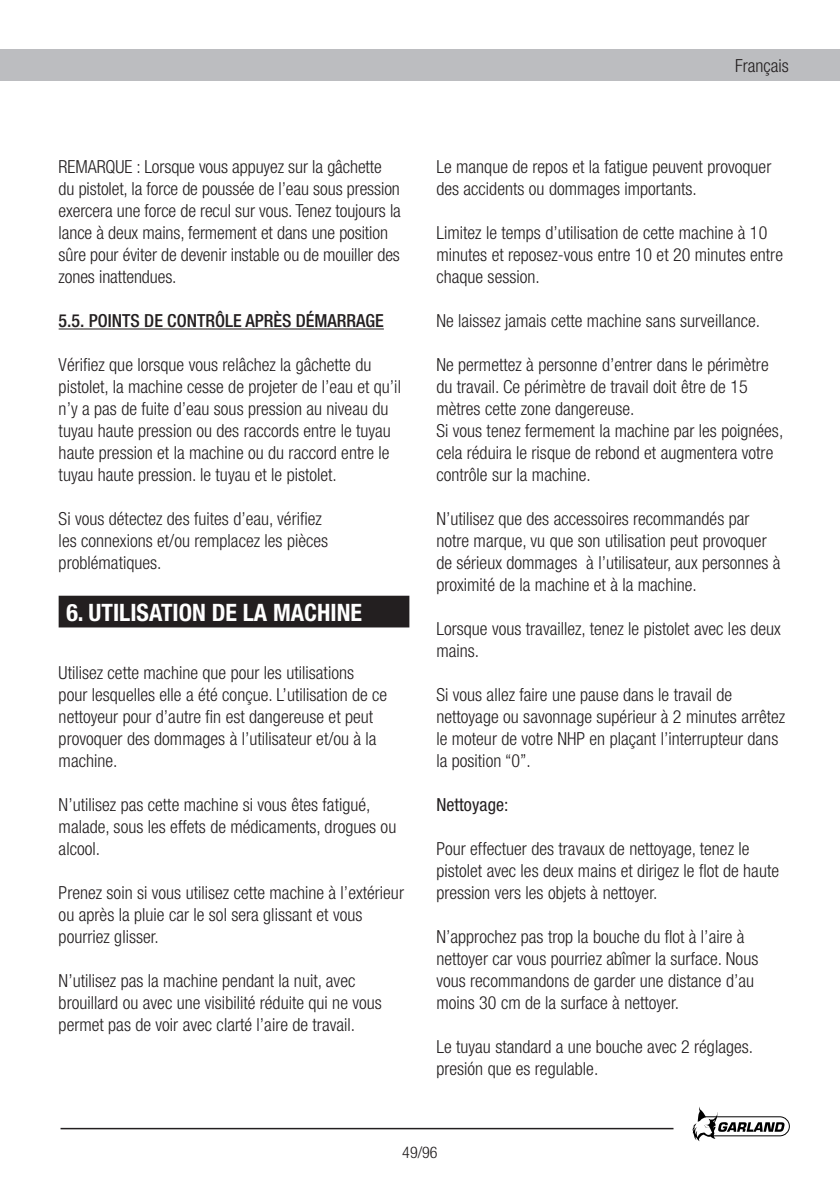
<style>
.page{position:relative;width:840px;height:1191px;background:#fff}
.page>*{position:absolute;margin:0;border:0;box-sizing:border-box;transform-origin:0 0}
.t1{font:700 condensed 24px "Helvetica Neue";color:#fff}
.t2{font:300 condensed 18px/22px "Helvetica Neue";color:#231f20}
.t3{font:500 condensed 18px "Helvetica Neue";color:#231f20}
.t4{font:condensed 18px "Helvetica Neue";color:#231f20}
.t5{font:300 condensed 16px "Helvetica Neue";color:#231f20}
</style>
<div class="page">
<div style="left:0;top:50px;width:839px;height:31px;background:#bcbdc0"></div>
<svg style="left:692px;top:1107px;width:97px;height:34px"></svg>
<hr style="left:60px;top:1127px;width:613px;height:2px;background:#231f20">
<hr style="left:59px;top:328px;width:324px;height:1px;background:#231f20">
<div style="left:60px;top:596px;width:348px;height:30px;background:#231f20"></div>
<div style="left:59px;top:595px;width:350px;height:32px;border:2px solid #231f20"></div>
<p class="t2" style="left:734px;top:55px;width:55px">Français</p>
<p class="t2" style="left:59px;top:156px;width:343px">REMARQUE : Lorsque vous appuyez sur la gâchette du pistolet, la force de poussée de l’eau sous pression exercera une force de recul sur vous. Tenez toujours la lance à deux mains, fermement et dans une position sûre pour éviter de devenir instable ou de mouiller des zones inattendues.</p>
<p class="t3" style="left:59px;top:310px;width:326px">5.5. POINTS DE CONTRÔLE APRÈS DÉMARRAGE</p>
<p class="t2" style="left:59px;top:354px;width:343px">Vérifiez que lorsque vous relâchez la gâchette du pistolet, la machine cesse de projeter de l’eau et qu’il n’y a pas de fuite d’eau sous pression au niveau du tuyau haute pression ou des raccords entre le tuyau haute pression et la machine ou du raccord entre le tuyau haute pression. le tuyau et le pistolet.</p>
<p class="t2" style="left:59px;top:508px;width:271px">Si vous détectez des fuites d’eau, vérifiez les connexions et/ou remplacez les pièces problématiques.</p>
<p class="t1" style="left:66px;top:598px;width:297px">6. UTILISATION DE LA MACHINE</p>
<p class="t2" style="left:59px;top:662px;width:330px">Utilisez cette machine que pour les utilisations pour lesquelles elle a été conçue. L’utilisation de ce nettoyeur pour d’autre fin est dangereuse et peut provoquer des dommages à l’utilisateur et/ou à la machine.</p>
<p class="t2" style="left:59px;top:794px;width:339px">N’utilisez pas cette machine si vous êtes fatigué, malade, sous les effets de médicaments, drogues ou alcool.</p>
<p class="t2" style="left:59px;top:882px;width:346px">Prenez soin si vous utilisez cette machine à l’extérieur ou après la pluie car le sol sera glissant et vous pourriez glisser.</p>
<p class="t2" style="left:59px;top:970px;width:324px">N’utilisez pas la machine pendant la nuit, avec brouillard ou avec une visibilité réduite qui ne vous permet pas de voir avec clarté l’aire de travail.</p>
<p class="t2" style="left:436px;top:156px;width:336px">Le manque de repos et la fatigue peuvent provoquer des accidents ou dommages importants.</p>
<p class="t2" style="left:436px;top:222px;width:348px">Limitez le temps d’utilisation de cette machine à 10 minutes et reposez-vous entre 10 et 20 minutes entre chaque session.</p>
<p class="t2" style="left:436px;top:310px;width:325px">Ne laissez jamais cette machine sans surveillance.</p>
<p class="t2" style="left:436px;top:354px;width:333px">Ne permettez à personne d’entrer dans le périmètre du travail. Ce périmètre de travail doit être de 15 mètres cette zone dangereuse.</p>
<p class="t2" style="left:436px;top:420px;width:348px">Si vous tenez fermement la machine par les poignées, cela réduira le risque de rebond et augmentera votre contrôle sur la machine.</p>
<p class="t2" style="left:436px;top:508px;width:345px">N’utilisez que des accessoires recommandés par notre marque, vu que son utilisation peut provoquer de sérieux dommages à l’utilisateur, aux personnes à proximité de la machine et à la machine.</p>
<p class="t2" style="left:436px;top:618px;width:346px">Lorsque vous travaillez, tenez le pistolet avec les deux mains.</p>
<p class="t2" style="left:436px;top:684px;width:350px">Si vous allez faire une pause dans le travail de nettoyage ou savonnage supérieur à 2 minutes arrêtez le moteur de votre NHP en plaçant l’interrupteur dans la position “0”.</p>
<p class="t4" style="left:436px;top:794px;width:74px">Nettoyage:</p>
<p class="t2" style="left:436px;top:838px;width:344px">Pour effectuer des travaux de nettoyage, tenez le pistolet avec les deux mains et dirigez le flot de haute pression vers les objets à nettoyer.</p>
<p class="t2" style="left:436px;top:926px;width:323px">N’approchez pas trop la bouche du flot à l’aire à nettoyer car vous pourriez abîmer la surface. Nous vous recommandons de garder une distance d’au moins 30 cm de la surface à nettoyer.</p>
<p class="t2" style="left:436px;top:1036px;width:318px">Le tuyau standard a une bouche avec 2 réglages. presión que es regulable.</p>
<p class="t5" style="left:402px;top:1143px;width:37px">49/96</p>
</div>
